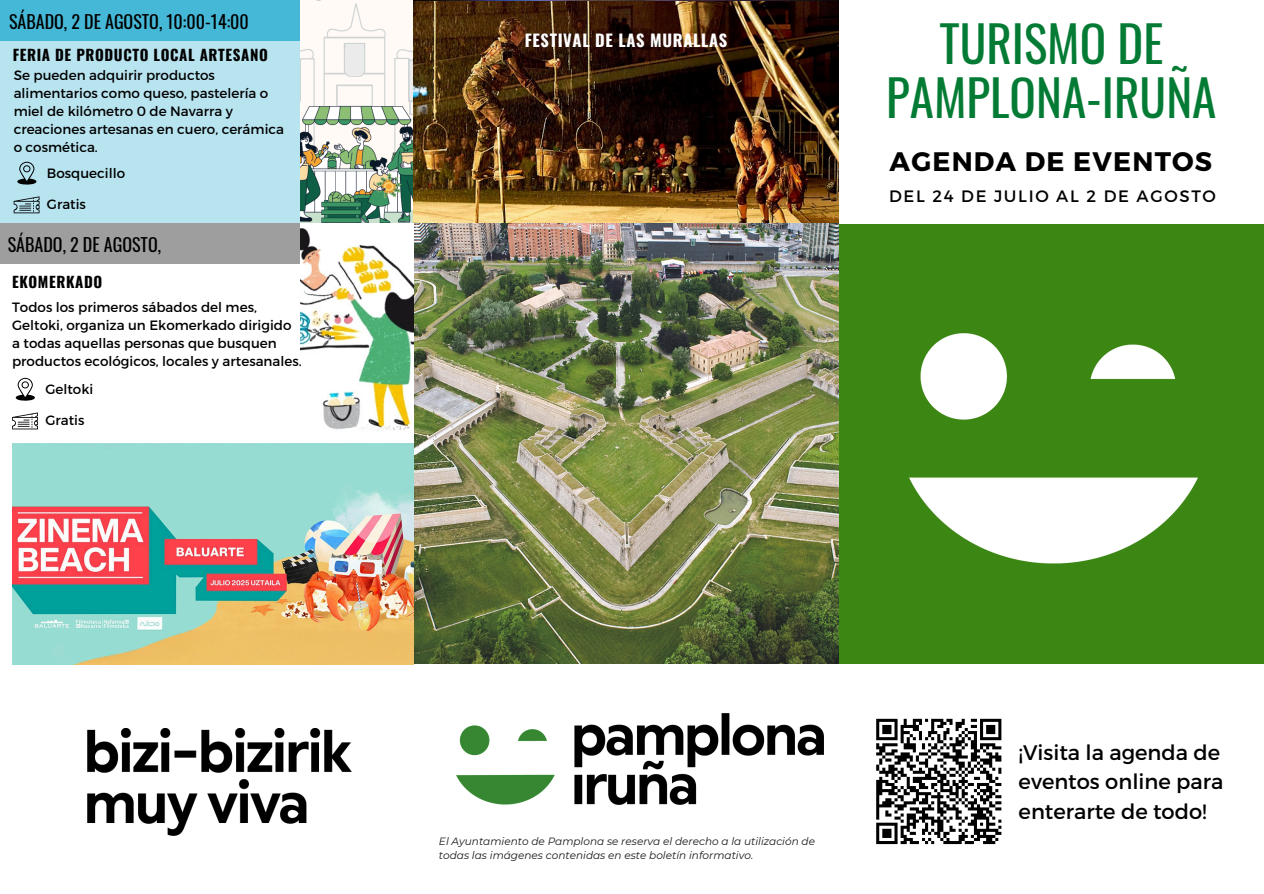
<style>
.page{position:relative;width:1264px;height:894px;background:#fff}
.page>*{position:absolute;margin:0;border:0;box-sizing:border-box;transform-origin:0 0}
.t1{font:49.05px/54px "Oswald";color:#047b34;text-align:center}
.t2{font:700 26.7px "Montserrat";letter-spacing:.045em;color:#000}
.t3{font:21px/29.2px "Montserrat";color:#010101}
.t4{font:18px "Oswald";color:#000}
.t5{font:16.5px "Montserrat";letter-spacing:.1em;color:#000}
.t6{font:700 16.5px "Oswald";letter-spacing:.04em;color:#fff}
.t7{font:700 15px "Oswald";letter-spacing:.04em;color:#010101}
.t8{font:13.5px/18px "Montserrat";color:#010101}
.t9{font:13.5px "Montserrat";color:#000}
.t10{font:italic 10.5px/14px "Montserrat";color:#171717}
</style>
<div class="page">
<img style="left:413px;top:223px;width:850px;height:440px">
<svg style="left:876px;top:718px;width:126px;height:127px"></svg>
<div style="left:0;top:0;width:413px;height:223px;background:#b8e4f0"></div>
<div style="left:0;top:0;width:319px;height:40px;background:#45b8d7"></div>
<img style="left:300px;top:0;width:116px;height:233px">
<div style="left:439px;top:602px;width:18px;height:18px;background:#475a2c;border-radius:50%"></div>
<svg style="left:17px;top:162px;width:19px;height:23px"></svg>
<svg style="left:14px;top:196px;width:26px;height:17px"></svg>
<img style="left:413px;top:0;width:425px;height:227px">
<img style="left:457px;top:713px;width:366px;height:91px">
<img style="left:87px;top:728px;width:264px;height:106px">
<div style="left:0;top:223px;width:319px;height:40px;background:#9e9e9e"></div>
<img style="left:300px;top:223px;width:113px;height:208px">
<svg style="left:16px;top:378px;width:19px;height:23px"></svg>
<svg style="left:12px;top:412px;width:26px;height:17px"></svg>
<img style="left:413px;top:1px;width:425px;height:221px">
<img style="left:12px;top:443px;width:401px;height:221px">
<p class="t4" style="left:9px;top:8px;width:241px">SÁBADO, 2 DE AGOSTO, 10:00-14:00</p>
<p class="t7" style="left:13px;top:43px;width:256px">FERIA DE PRODUCTO LOCAL ARTESANO</p>
<p class="t8" style="left:14px;top:66px;width:272px">Se pueden adquirir productos alimentarios como queso, pastelería o miel de kilómetro 0 de Navarra y creaciones artesanas en cuero, cerámica o cosmética.</p>
<p class="t9" style="left:47px;top:164px;width:80px">Bosquecillo</p>
<p class="t9" style="left:47px;top:196px;width:41px">Gratis</p>
<p class="t4" style="left:8px;top:231px;width:155px">SÁBADO, 2 DE AGOSTO,</p>
<h1 class="t7" style="left:12px;top:270px;width:92px">EKOMERKADO</h1>
<h2 class="t8" style="left:12px;top:297px;width:291px">Todos los primeros sábados del mes, Geltoki, organiza un Ekomerkado dirigido a todas aquellas personas que busquen productos ecológicos, locales y artesanales.</h2>
<p class="t9" style="left:45px;top:380px;width:49px">Geltoki</p>
<p class="t9" style="left:45px;top:411px;width:41px">Gratis</p>
<h5 class="t6" style="left:524px;top:27px;width:204px">FESTIVAL DE LAS MURALLAS</h5>
<p class="t1" style="left:886px;top:15px;width:332px">TURISMO DE<br>PAMPLONA-IRUÑA</p>
<p class="t2" style="left:889px;top:144px;width:324px">AGENDA DE EVENTOS</p>
<p class="t5" style="left:889px;top:185px;width:328px">DEL 24 DE JULIO AL 2 DE AGOSTO</p>
<h6 class="t10" style="left:439px;top:833px;width:377px">El Ayuntamiento de Pamplona se reserva el derecho a la utilización de todas las imágenes contenidas en este boletín informativo.</h6>
<p class="t3" style="left:1018px;top:736px;width:206px">¡Visita la agenda de eventos online para enterarte de todo!</p>
</div>
